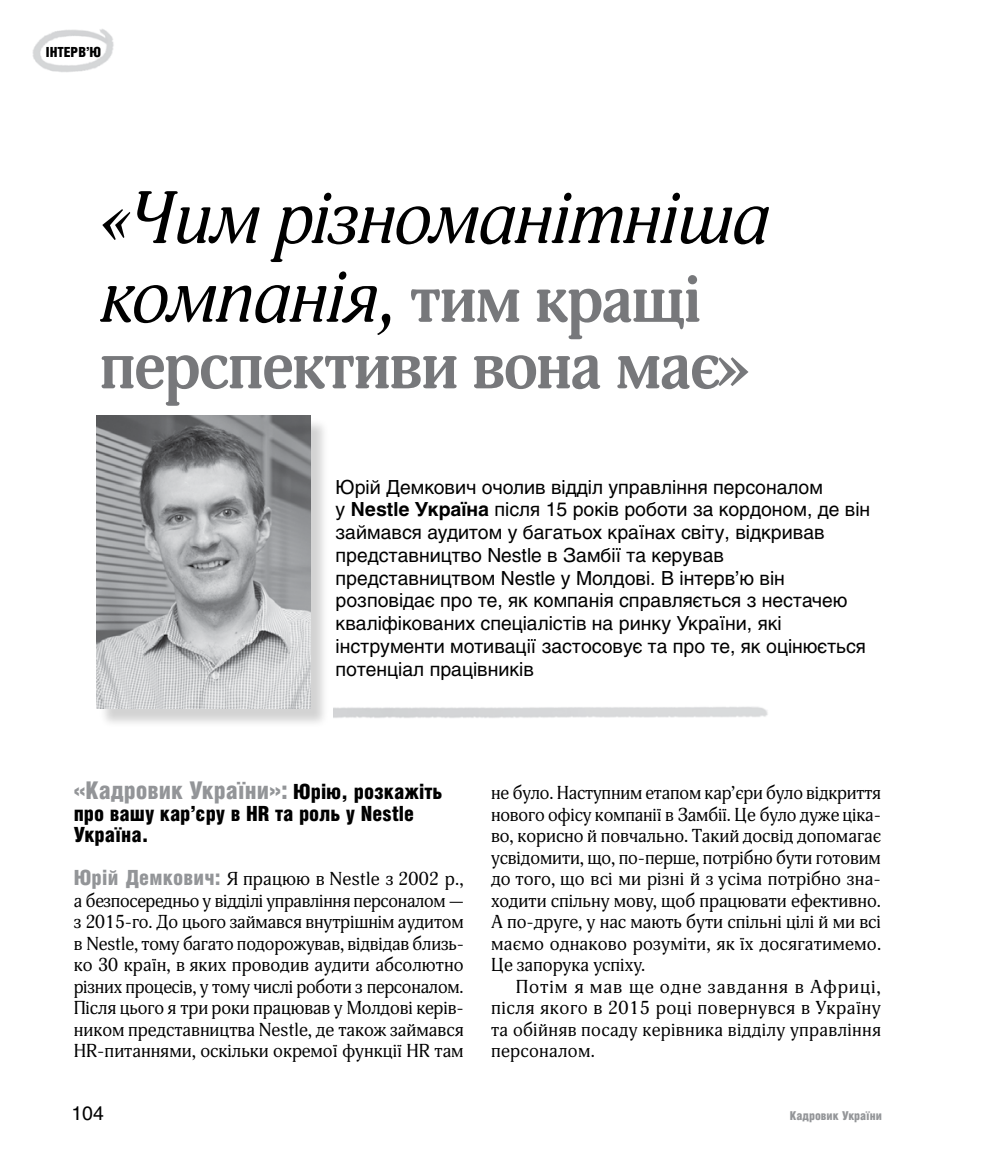
<style>
.page{position:relative;width:993px;height:1166px;background:#fff}
.page>*{position:absolute;margin:0;border:0;box-sizing:border-box;transform-origin:0 0}
.t1{font:italic 73.5px/78.8px "Adonis C";letter-spacing:-.03em;color:#000}
.t2{font:700 66.5px "Adonis C";letter-spacing:-.03em;color:#77787b}
.t3{font:24.5px "Helios Cond Black C";color:#939598}
.t4{font:21px/21.5px "Helios Cond Black C";color:#000}
.t5{font:19.25px/22.8px "Helios";color:#000}
.t6{font:19.25px "Helios C";color:#000}
.t7{font:18.38px/21.5px "Adonis C";color:#000;text-align:justify}
.t8{font:18.38px "Adonis C";letter-spacing:.02em;color:#000}
.t9{font:18.38px "Adonis C";letter-spacing:.025em;color:#000}
.t10{font:18.38px "Adonis C";letter-spacing:.045em;color:#000}
.t11{font:14px "Helios Cond Black C";color:#000}
.t12{font:12.25px "Helios Cond Black C";color:#939598}
.s1{font-weight:700;font-style:normal;font-size:66.5px;color:#77787b}
.s2{font-weight:700}
.s3{font-size:21px;color:#000}
.s4{font-family:"Helios Cond Black C";font-size:21px;color:#939598}
</style>
<div class="page">
<img style="left:32px;top:29px;width:82px;height:43px">
<img style="left:334px;top:706px;width:434px;height:12px">
<div style="left:99px;top:418px;width:230px;height:310px;background:#000;opacity:.18"></div>
<img style="left:97px;top:416px;width:213px;height:293px">
<p class="t11" style="left:46px;top:44px;width:57px">ІНТЕРВ’Ю</p>
<p class="t1" style="left:99px;top:180px;width:671px">«Чим різноманітніша компанія, <span class="s1">тим кращі</span></p>
<p class="t2" style="left:99px;top:328px;width:650px">перспективи вона має»</p>
<p class="t5" style="left:335px;top:475px;width:536px">Юрій Демкович очолив відділ управління персоналом<br>у <span class="s2">Nestle Україна</span> після 15 років роботи за кордоном, де він займався аудитом у багатьох країнах світу, відкривав представництво Nestle в Замбії та керував представництвом Nestle у Молдові. В інтерв’ю він розповідає про те, як компанія справляється з нестачею кваліфікованих спеціалістів на ринку України, які інструменти мотивації застосовує та про те, як оцінюється потенціал працівників</p>
<p class="t3" style="left:74px;top:776px;width:370px">«Кадровик України»: <span class="s3">Юрію, розкажіть</span></p>
<p class="t4" style="left:74px;top:802px;width:341px">про вашу кар’єру в HR та роль у Nestle<br>Україна.</p>
<p class="t7" style="left:74px;top:868px;width:391px"><span class="s4">Юрій Демкович:</span> Я працюю в Nestle з 2002 р., а безпосередньо у відділі управління персоналом — з 2015-го. До цього займався внутрішнім аудитом в Nestle, тому багато подорожував, відвідав близь&shy;ко 30 країн, в яких проводив аудити абсолютно різних процесів, у тому числі роботи з персоналом.<br>Після цього я три роки працював у Молдові керів&shy;ником представництва Nestle, де також займався HR-питаннями, оскільки окремої функції HR там</p>
<p class="t7" style="left:491px;top:782px;width:391px">не було. Наступним етапом кар’єри було відкриття</p>
<p class="t7" style="left:491px;top:804px;width:391px">нового офісу компанії в Замбії. Це було дуже ціка-</p>
<p class="t7" style="left:491px;top:825px;width:391px">во, корисно й повчально. Такий досвід допомагає</p>
<p class="t7" style="left:491px;top:847px;width:391px">усвідомити, що, по-перше, потрібно бути готовим</p>
<p class="t7" style="left:491px;top:868px;width:391px">до того, що всі ми різні й з усіма потрібно зна-</p>
<p class="t7" style="left:491px;top:890px;width:391px">ходити спільну мову, щоб працювати ефективно.</p>
<p class="t7" style="left:491px;top:911px;width:391px">А по-друге, у нас мають бути спільні цілі й ми всі</p>
<p class="t7" style="left:491px;top:933px;width:391px">маємо однаково розуміти, як їх досягатимемо.</p>
<p class="t7" style="left:491px;top:954px;width:156px">Це запорука успіху.</p>
<p class="t10" style="left:515px;top:975px;width:366px">Потім я мав ще одне завдання в Африці,</p>
<p class="t9" style="left:491px;top:997px;width:391px">після якого в 2015 році повернувся в Україну</p>
<p class="t8" style="left:491px;top:1018px;width:391px">та обійняв посаду керівника відділу управління</p>
<p class="t8" style="left:491px;top:1040px;width:105px">персоналом.</p>
<p class="t6" style="left:71px;top:1102px;width:34px">104</p>
<p class="t12" style="left:789px;top:1108px;width:94px">Кадровик України</p>
</div>
